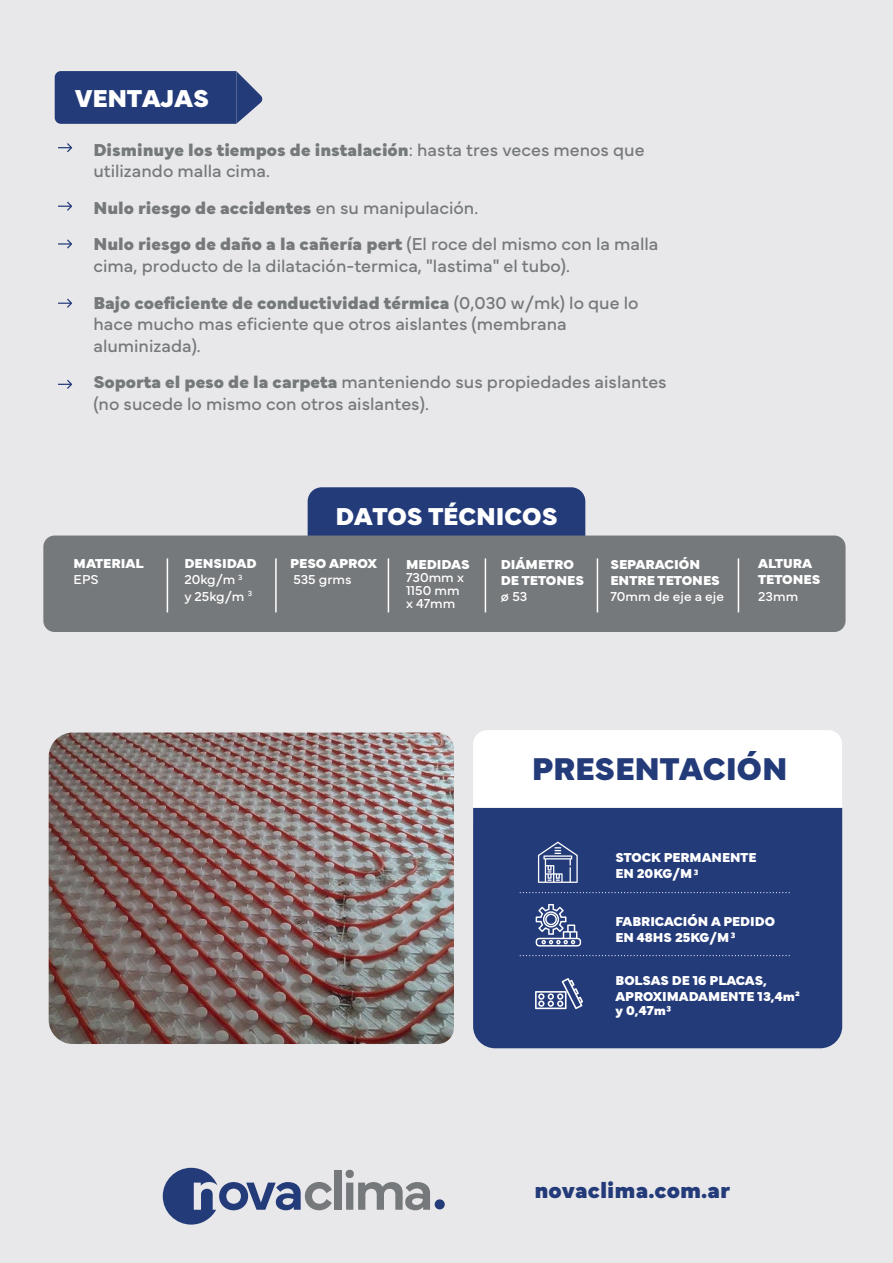
<style>
.page{position:relative;width:893px;height:1263px;background:#e8e8ea}
.page>*{position:absolute;margin:0;border:0;box-sizing:border-box;transform-origin:0 0}
.t1{font:900 32.85px "Mundial";color:#243b7a}
.t2{font:900 25.5px "Mundial";color:#fff}
.t3{font:900 23.4px "Mundial";color:#243b7a}
.t4{font:18px/21.6px "Mundial";color:#76797b}
.t5{font:900 18px/36.6px "Mundial";color:#76797b}
.t6{font:900 13.5px/16.2px "Mundial";color:#fff}
.t7{font:13.5px/16.2px "Mundial";color:#fff}
.s1{font-weight:900}
.s2{font-weight:400}
</style>
<div class="page">
<svg style="left:163px;top:1168px;width:169px;height:56px"></svg>
<div style="left:334px;top:1170px;width:7px;height:40px;background:#76797b"></div>
<svg style="left:346px;top:1170px;width:84px;height:40px"></svg>
<div style="left:435px;top:1199px;width:10px;height:10px;background:#243b7a;border-radius:50%"></div>
<svg style="left:55px;top:71px;width:208px;height:53px;background:#304681"></svg>
<svg style="left:58px;top:143px;width:14px;height:9px"></svg>
<svg style="left:58px;top:202px;width:14px;height:9px"></svg>
<svg style="left:58px;top:239px;width:14px;height:9px"></svg>
<svg style="left:58px;top:299px;width:14px;height:9px"></svg>
<svg style="left:58px;top:380px;width:14px;height:9px"></svg>
<div style="left:308px;top:487px;width:277px;height:77px;background:#243b7a;border-radius:14px"></div>
<div style="left:43px;top:535px;width:802px;height:97px;background:#76797b;border-radius:11px"></div>
<hr style="left:167px;top:558px;width:1px;height:54px;background:#fff">
<hr style="left:275px;top:558px;width:2px;height:54px;background:#fff">
<hr style="left:388px;top:558px;width:1px;height:54px;background:#fff">
<hr style="left:485px;top:558px;width:1px;height:54px;background:#fff">
<hr style="left:597px;top:558px;width:1px;height:54px;background:#fff">
<hr style="left:738px;top:558px;width:1px;height:54px;background:#fff">
<div style="left:473px;top:730px;width:369px;height:107px;background:#fff;border-radius:14px"></div>
<div style="left:473px;top:808px;width:369px;height:240px;background:#243b7a"></div>
<svg style="left:536px;top:904px;width:45px;height:42px;background:#6575a1"></svg>
<svg style="left:535px;top:978px;width:48px;height:31px"></svg>
<svg style="left:538px;top:842px;width:40px;height:41px;background:#5f6f9d"></svg>
<svg style="left:520px;top:892px;width:271px;height:1px"></svg>
<svg style="left:520px;top:955px;width:271px;height:1px"></svg>
<img style="left:49px;top:732px;width:405px;height:312px">
<h2 class="t2" style="left:75px;top:79px;width:135px">VENTAJAS</h2>
<p class="t4" style="left:93px;top:137px;width:553px"><span class="s1">Disminuye los tiempos de instalación</span>: hasta tres veces menos que utilizando malla cima.</p>
<p class="t5" style="left:93px;top:188px;width:567px">Nulo riesgo de accidentes <span class="s2">en su manipulación.<br></span>Nulo riesgo de daño a la cañería pert <span class="s2">(El roce del mismo con la malla</span></p>
<p class="t4" style="left:93px;top:246px;width:547px;line-height:36.6px">cima, producto de la dilatación-termica, "lastima" el tubo).<br><span class="s1">Bajo coeficiente de conductividad térmica</span> (0,030 w/mk) lo que lo</p>
<p class="t4" style="left:93px;top:312px;width:475px">hace mucho mas eficiente que otros aislantes (membrana aluminizada).</p>
<p class="t4" style="left:93px;top:370px;width:575px"><span class="s1">Soporta el peso de la carpeta</span> manteniendo sus propiedades aislantes (no sucede lo mismo con otros aislantes).</p>
<p class="t6" style="left:74px;top:554px;width:72px">MATERIAL</p>
<p class="t7" style="left:74px;top:570px;width:26px">EPS</p>
<h2 class="t2" style="left:335px;top:496px;width:224px">DATOS TÉCNICOS</h2>
<p class="t7" style="left:184px;top:554px;width:74px"><span class="s1">DENSIDAD<br></span>20kg/m <sup>3<br></sup>y 25kg/m <sup>3</sup></p>
<p class="t6" style="left:290px;top:554px;width:88px">PESO APROX</p>
<p class="t7" style="left:293px;top:570px;width:60px">535 grms</p>
<p class="t6" style="left:406px;top:555px;width:65px">MEDIDAS</p>
<p class="t7" style="left:406px;top:569px;width:59px;line-height:13.2px">730mm x<br>1150 mm x 47mm</p>
<p class="t6" style="left:501px;top:555px;width:85px">DIÁMETRO<br>DE TETONES</p>
<p class="t7" style="left:501px;top:587px;width:28px">ø 53</p>
<p class="t6" style="left:610px;top:555px;width:111px">SEPARACIÓN<br>ENTRE TETONES</p>
<p class="t7" style="left:610px;top:587px;width:115px">70mm de eje a eje</p>
<p class="t6" style="left:758px;top:554px;width:64px">ALTURA<br>TETONES</p>
<p class="t7" style="left:758px;top:587px;width:42px">23mm</p>
<h1 class="t1" style="left:532px;top:743px;width:257px">PRESENTACIÓN</h1>
<p class="t6" style="left:615px;top:848px;width:142px">STOCK PERMANENTE<br>EN 20KG/M <sup>3</sup></p>
<p class="t6" style="left:615px;top:912px;width:161px">FABRICACIÓN A PEDIDO<br>EN 48HS 25KG/M <sup>3</sup></p>
<p class="t6" style="left:615px;top:971px;width:186px">BOLSAS DE 16 PLACAS,<br>APROXIMADAMENTE 13,4m<sup>2</sup></p>
<p class="t6" style="left:615px;top:1001px;width:57px">y 0,47m³</p>
<p class="t3" style="left:534px;top:1172px;width:197px">novaclima.com.ar</p>
</div>
